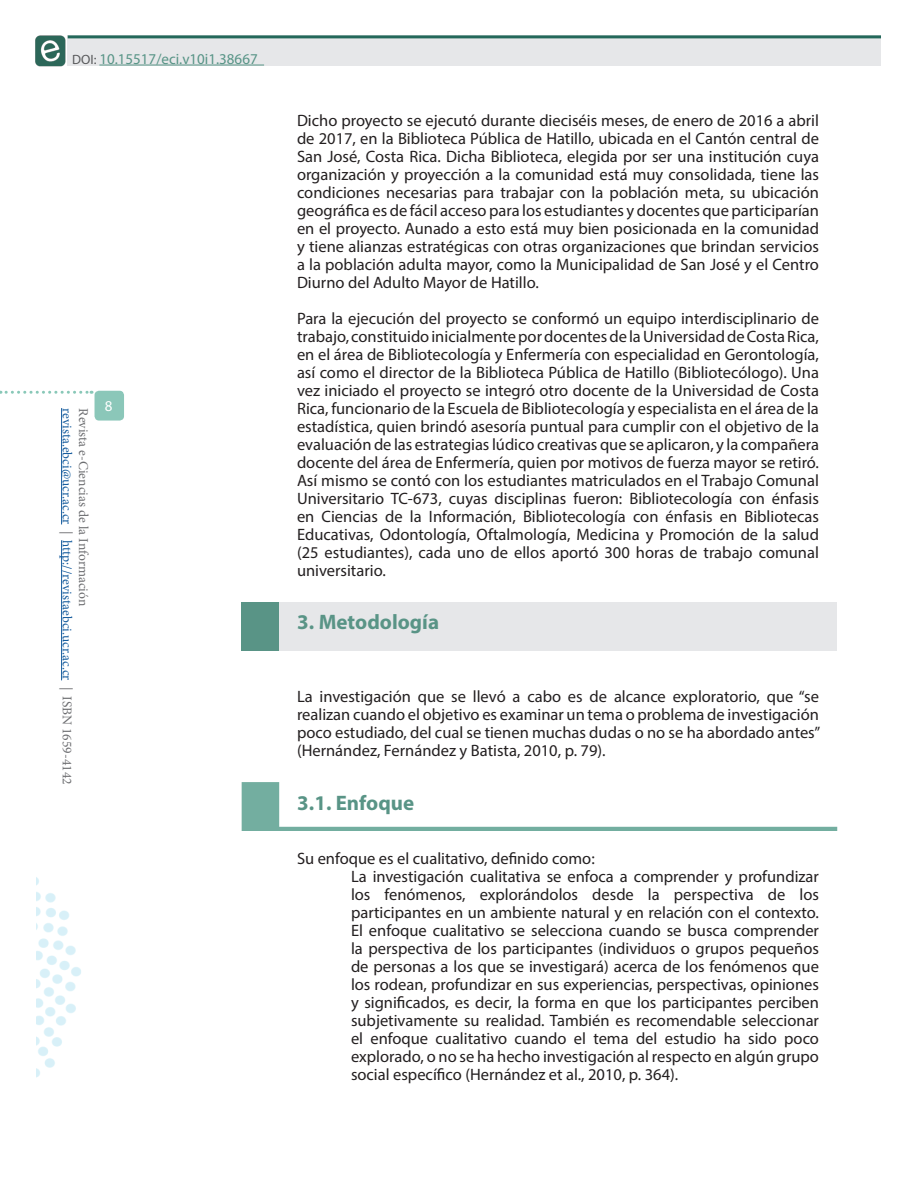
<style>
.page{position:relative;width:918px;height:1188px;background:#fff}
.page>*{position:absolute;margin:0;border:0;box-sizing:border-box;transform-origin:0 0}
.Encabezado_Nivel_1{font:700 21px "Myriad Pro";color:#599486}
.Texto_simple{font:16.5px/18px "Myriad Pro";color:#231f20;text-align:justify}
.Cita_textual{font:16.5px/18px "Myriad Pro";color:#231f20;text-align:justify}
.t1{font:15px "Myriad Pro";color:#579486}
.t2{font:15px "Myriad Pro";color:#fff}
.t3{font:13.5px/16.2px "Minion Pro";color:#6c6d70}
.t4{font:13.5px "Minion Pro";color:#175d9e}
.s1{font-size:13.5px;color:#57585a}
.s2{color:#175d9e}
</style>
<div class="page">
<img style="left:35px;top:35px;width:33px;height:32px">
<div style="left:68px;top:35px;width:813px;height:31px;background:#e6e7e9"></div>
<hr style="left:99px;top:65px;width:165px;height:1px;background:#579486">
<hr style="left:68px;top:35px;width:813px;height:3px;background:#23685a">
<svg style="left:0;top:391px;width:92px;height:3px"></svg>
<hr style="left:61px;top:408px;width:1px;height:116px;background:#175d9e">
<hr style="left:61px;top:540px;width:1px;height:140px;background:#175d9e">
<div style="left:95px;top:391px;width:29px;height:30px;background:#8bc7b9;border-radius:4px"></div>
<img style="left:36px;top:877px;width:45px;height:201px">
<div style="left:242px;top:602px;width:37px;height:49px;background:#599486"></div>
<div style="left:279px;top:602px;width:558px;height:49px;background:#e6e7e9"></div>
<svg style="left:242px;top:782px;width:595px;height:49px"></svg>
<p class="t1" style="left:72px;top:49px;width:187px"><span class="s1">DOI:</span> 10.15517/eci.v10i1.38667</p>
<p class="t4" style="left:76px;top:408px;width:118px;rotate:90deg">revista.ebci@ucr.ac.cr</p>
<p class="t3" style="left:91px;top:531px;width:256px;text-indent:-122px;rotate:90deg">Revista e-Ciencias de la Información<br>| <span class="s2">http://revistaebci.ucr.ac.cr</span> | ISBN 1659-4142</p>
<p class="t2" style="left:105px;top:397px;width:9px">8</p>
<p class="Texto_simple" style="left:297px;top:111px;width:524px">Dicho proyecto se ejecutó durante dieciséis meses, de enero de 2016 a abril de 2017, en la Biblioteca Pública de Hatillo, ubicada en el Cantón central de San José, Costa Rica. Dicha Biblioteca, elegida por ser una institución cuya organización y proyección a la comunidad está muy consolidada, tiene las condiciones necesarias para trabajar con la población meta, su ubicación geográfica es de fácil acceso para los estudiantes y docentes que participarían en el proyecto. Aunado a esto está muy bien posicionada en la comunidad y tiene alianzas estratégicas con otras organizaciones que brindan servicios a la población adulta mayor, como la Municipalidad de San José y el Centro Diurno del Adulto Mayor de Hatillo.</p>
<p class="Texto_simple" style="left:297px;top:309px;width:524px">Para la ejecución del proyecto se conformó un equipo interdisciplinario de trabajo, constituido inicialmente por docentes de la Universidad de Costa Rica, en el área de Bibliotecología y Enfermería con especialidad en Gerontología, así como el director de la Biblioteca Pública de Hatillo (Bibliotecólogo). Una vez iniciado el proyecto se integró otro docente de la Universidad de Costa Rica, funcionario de la Escuela de Bibliotecología y especialista en el área de la estadística, quien brindó asesoría puntual para cumplir con el objetivo de la evaluación de las estrategias lúdico creativas que se aplicaron, y la compañera docente del área de Enfermería, quien por motivos de fuerza mayor se retiró.<br>Así mismo se contó con los estudiantes matriculados en el Trabajo Comunal Universitario TC-673, cuyas disciplinas fueron: Bibliotecología con énfasis en Ciencias de la Información, Bibliotecología con énfasis en Bibliotecas Educativas, Odontología, Oftalmología, Medicina y Promoción de la salud (25 estudiantes), cada uno de ellos aportó 300 horas de trabajo comunal universitario.</p>
<p class="Encabezado_Nivel_1" style="left:297px;top:608px;width:143px">3. Metodología</p>
<p class="Texto_simple" style="left:297px;top:687px;width:525px">La investigación que se llevó a cabo es de alcance exploratorio, que “se realizan cuando el objetivo es examinar un tema o problema de investigación poco estudiado, del cual se tienen muchas dudas o no se ha abordado antes” (Hernández, Fernández y Batista, 2010, p. 79).</p>
<p class="Encabezado_Nivel_1" style="left:297px;top:790px;width:118px">3.1. Enfoque</p>
<p class="Texto_simple" style="left:297px;top:849px;width:299px">Su enfoque es el cualitativo, definido como:</p>
<p class="Cita_textual" style="left:351px;top:867px;width:470px">La investigación cualitativa se enfoca a comprender y profundizar los fenómenos, explorándolos desde la perspectiva de los participantes en un ambiente natural y en relación con el contexto.<br>El enfoque cualitativo se selecciona cuando se busca comprender la perspectiva de los participantes (individuos o grupos pequeños de personas a los que se investigará) acerca de los fenómenos que los rodean, profundizar en sus experiencias, perspectivas, opiniones y significados, es decir, la forma en que los participantes perciben subjetivamente su realidad. También es recomendable seleccionar el enfoque cualitativo cuando el tema del estudio ha sido poco explorado, o no se ha hecho investigación al respecto en algún grupo social específico (Hernández et al., 2010, p. 364).</p>
</div>
